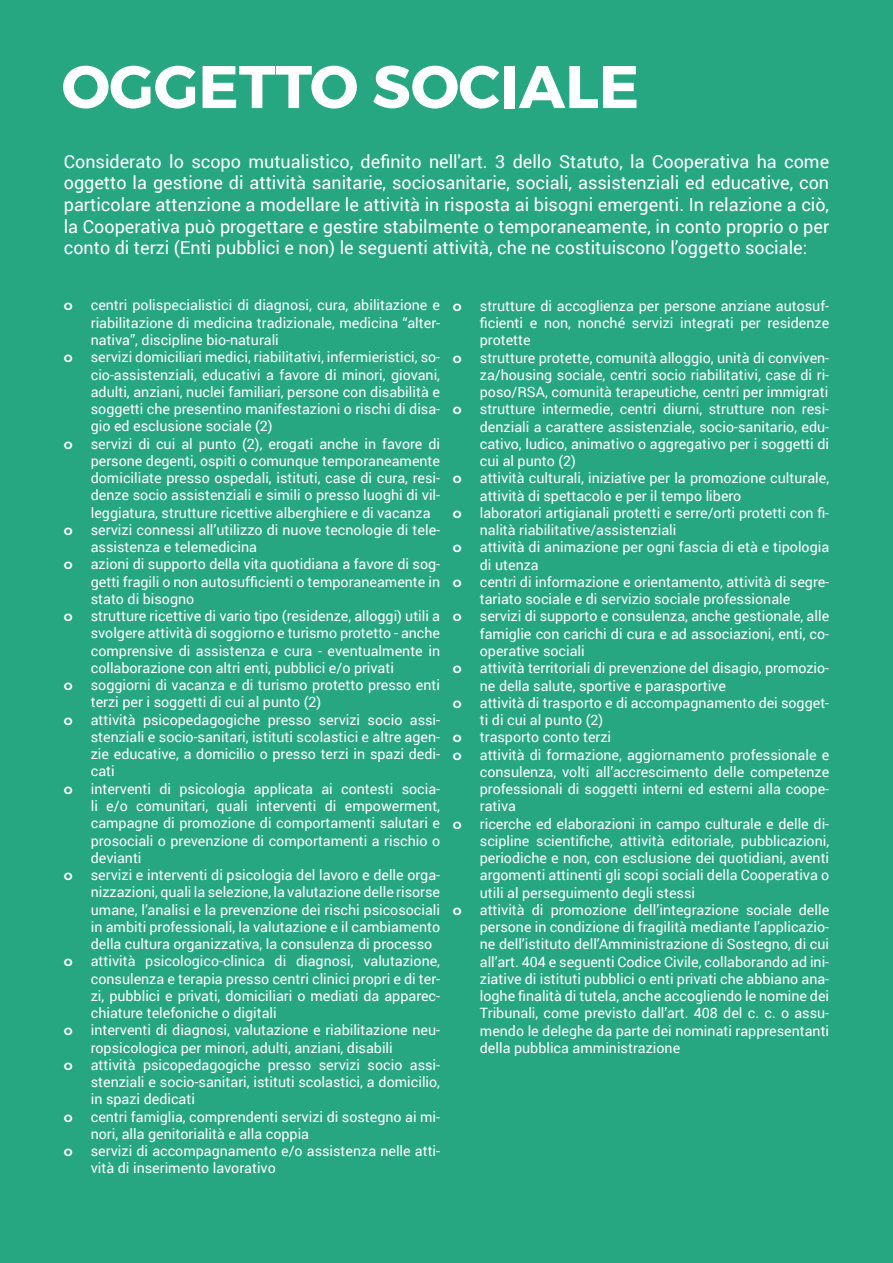
<style>
.page{position:relative;width:893px;height:1263px;background:#26a782}
.page>*{position:absolute;margin:0;border:0;box-sizing:border-box;transform-origin:0 0}
.t1{font:700 60px "Montserrat";color:#fff}
.t2{font:18px/21.6px "Roboto";color:#fff;text-align:justify}
.t3{font:14.25px/17.2px "Roboto";color:#fff;text-align:justify}
.t4{font:14.25px "Museo Sans 700";color:#fff}
</style>
<div class="page">
<h1 class="t1" style="left:62px;top:50px;width:579px">OGGETTO SOCIALE</h1>
<p class="t2" style="left:64px;top:150px;width:767px">Considerato lo scopo mutualistico, definito nell'art. 3 dello Statuto, la Cooperativa ha come oggetto la gestione di attività sanitarie, sociosanitarie, sociali, assistenziali ed educative, con particolare attenzione a modellare le attività in risposta ai bisogni emergenti. In relazione a ciò, la Cooperativa può progettare e gestire stabilmente o temporaneamente, in conto proprio o per conto di terzi (Enti pubblici e non) le seguenti attività, che ne costituiscono l’oggetto sociale:</p>
<p class="t4" style="left:64px;top:298px;width:10px">o</p>
<p class="t3" style="left:91px;top:296px;width:351px">centri polispecialistici di diagnosi, cura, abilitazione e riabilitazione di medicina tradizionale, medicina “alter&shy;nativa”, discipline bio-naturali</p>
<p class="t4" style="left:64px;top:349px;width:10px">o</p>
<p class="t3" style="left:91px;top:348px;width:351px">servizi domiciliari medici, riabilitativi, infermieristici, so&shy;cio-assistenziali, educativi a favore di minori, giovani, adulti, anziani, nuclei familiari, persone con disabilità e soggetti che presentino manifestazioni o rischi di disa&shy;gio ed esclusione sociale (2)</p>
<p class="t4" style="left:64px;top:436px;width:10px">o</p>
<p class="t3" style="left:91px;top:434px;width:351px">servizi di cui al punto (2), erogati anche in favore di persone degenti, ospiti o comunque temporaneamente domiciliate presso ospedali, istituti, case di cura, resi&shy;denze socio assistenziali e simili o presso luoghi di vil&shy;leggiatura, strutture ricettive alberghiere e di vacanza</p>
<p class="t4" style="left:64px;top:522px;width:10px">o</p>
<p class="t3" style="left:91px;top:521px;width:351px">servizi connessi all’utilizzo di nuove tecnologie di tele&shy;assistenza e telemedicina</p>
<p class="t4" style="left:64px;top:556px;width:10px">o</p>
<p class="t3" style="left:91px;top:555px;width:351px">azioni di supporto della vita quotidiana a favore di sog&shy;getti fragili o non autosufficienti o temporaneamente in stato di bisogno</p>
<p class="t4" style="left:64px;top:608px;width:10px">o</p>
<p class="t3" style="left:91px;top:607px;width:351px">strutture ricettive di vario tipo (residenze, alloggi) utili a svolgere attività di soggiorno e turismo protetto - anche comprensive di assistenza e cura - eventualmente in collaborazione con altri enti, pubblici e/o privati</p>
<p class="t4" style="left:64px;top:677px;width:10px">o</p>
<p class="t3" style="left:91px;top:676px;width:351px">soggiorni di vacanza e di turismo protetto presso enti terzi per i soggetti di cui al punto (2)</p>
<p class="t4" style="left:64px;top:712px;width:10px">o</p>
<p class="t3" style="left:91px;top:710px;width:351px">attività psicopedagogiche presso servizi socio assi&shy;stenziali e socio-sanitari, istituti scolastici e altre agen&shy;zie educative, a domicilio o presso terzi in spazi dedi&shy;cati</p>
<p class="t4" style="left:64px;top:781px;width:10px">o</p>
<p class="t3" style="left:91px;top:779px;width:351px">interventi di psicologia applicata ai contesti socia&shy;li e/o comunitari, quali interventi di empowerment, campagne di promozione di comportamenti salutari e prosociali o prevenzione di comportamenti a rischio o devianti</p>
<p class="t4" style="left:64px;top:867px;width:10px">o</p>
<p class="t3" style="left:91px;top:866px;width:351px">servizi e interventi di psicologia del lavoro e delle orga&shy;nizzazioni, quali la selezione, la valutazione delle risorse umane, l’analisi e la prevenzione dei rischi psicosociali in ambiti professionali, la valutazione e il cambiamento della cultura organizzativa, la consulenza di processo</p>
<p class="t4" style="left:64px;top:953px;width:10px">o</p>
<p class="t3" style="left:91px;top:952px;width:351px">attività psicologico-clinica di diagnosi, valutazione, consulenza e terapia presso centri clinici propri e di ter&shy;zi, pubblici e privati, domiciliari o mediati da apparec&shy;chiature telefoniche o digitali</p>
<p class="t4" style="left:64px;top:1022px;width:10px">o</p>
<p class="t3" style="left:91px;top:1021px;width:351px">interventi di diagnosi, valutazione e riabilitazione neu&shy;ropsicologica per minori, adulti, anziani, disabili</p>
<p class="t4" style="left:64px;top:1057px;width:10px">o</p>
<p class="t3" style="left:91px;top:1056px;width:351px">attività psicopedagogiche presso servizi socio assi&shy;stenziali e socio-sanitari, istituti scolastici, a domicilio, in spazi dedicati</p>
<p class="t4" style="left:64px;top:1109px;width:10px">o</p>
<p class="t3" style="left:91px;top:1107px;width:351px">centri famiglia, comprendenti servizi di sostegno ai mi&shy;nori, alla genitorialità e alla coppia</p>
<p class="t4" style="left:64px;top:1143px;width:10px">o</p>
<p class="t3" style="left:91px;top:1142px;width:351px">servizi di accompagnamento e/o assistenza nelle atti&shy;vità di inserimento lavorativo</p>
<p class="t4" style="left:453px;top:298px;width:10px">o</p>
<p class="t3" style="left:480px;top:297px;width:351px">strutture di accoglienza per persone anziane autosuf&shy;ficienti e non, nonché servizi integrati per residenze protette</p>
<p class="t4" style="left:453px;top:350px;width:10px">o</p>
<p class="t3" style="left:480px;top:348px;width:351px">strutture protette, comunità alloggio, unità di conviven&shy;za/housing sociale, centri socio riabilitativi, case di ri&shy;poso/RSA, comunità terapeutiche, centri per immigrati</p>
<p class="t4" style="left:453px;top:401px;width:10px">o</p>
<p class="t3" style="left:480px;top:400px;width:351px">strutture intermedie, centri diurni, strutture non resi&shy;denziali a carattere assistenziale, socio-sanitario, edu&shy;cativo, ludico, animativo o aggregativo per i soggetti di cui al punto (2)</p>
<p class="t4" style="left:453px;top:471px;width:10px">o</p>
<p class="t3" style="left:480px;top:469px;width:351px">attività culturali, iniziative per la promozione culturale, attività di spettacolo e per il tempo libero</p>
<p class="t4" style="left:453px;top:505px;width:10px">o</p>
<p class="t3" style="left:480px;top:504px;width:351px">laboratori artigianali protetti e serre/orti protetti con fi&shy;nalità riabilitative/assistenziali</p>
<p class="t4" style="left:453px;top:540px;width:10px">o</p>
<p class="t3" style="left:480px;top:538px;width:351px">attività di animazione per ogni fascia di età e tipologia di utenza</p>
<p class="t4" style="left:453px;top:574px;width:10px">o</p>
<p class="t3" style="left:480px;top:573px;width:351px">centri di informazione e orientamento, attività di segre&shy;tariato sociale e di servizio sociale professionale</p>
<p class="t4" style="left:453px;top:609px;width:10px">o</p>
<p class="t3" style="left:480px;top:607px;width:351px">servizi di supporto e consulenza, anche gestionale, alle famiglie con carichi di cura e ad associazioni, enti, co&shy;operative sociali</p>
<p class="t4" style="left:453px;top:660px;width:10px">o</p>
<p class="t3" style="left:480px;top:659px;width:351px">attività territoriali di prevenzione del disagio, promozio&shy;ne della salute, sportive e parasportive</p>
<p class="t4" style="left:453px;top:695px;width:10px">o</p>
<p class="t3" style="left:480px;top:693px;width:351px">attività di trasporto e di accompagnamento dei sogget&shy;ti di cui al punto (2)</p>
<p class="t4" style="left:453px;top:729px;width:10px">o</p>
<p class="t3" style="left:480px;top:728px;width:133px">trasporto conto terzi</p>
<p class="t4" style="left:453px;top:747px;width:10px">o</p>
<p class="t3" style="left:480px;top:745px;width:351px">attività di formazione, aggiornamento professionale e consulenza, volti all’accrescimento delle competenze professionali di soggetti interni ed esterni alla coope&shy;rativa</p>
<p class="t4" style="left:453px;top:816px;width:10px">o</p>
<p class="t3" style="left:480px;top:814px;width:351px">ricerche ed elaborazioni in campo culturale e delle di&shy;scipline scientifiche, attività editoriale, pubblicazioni, periodiche e non, con esclusione dei quotidiani, aventi argomenti attinenti gli scopi sociali della Cooperativa o utili al perseguimento degli stessi</p>
<p class="t4" style="left:453px;top:902px;width:10px">o</p>
<p class="t3" style="left:480px;top:901px;width:351px">attività di promozione dell’integrazione sociale delle persone in condizione di fragilità mediante l’applicazio&shy;ne dell’istituto dell’Amministrazione di Sostegno, di cui all’art. 404 e seguenti Codice Civile, collaborando ad ini&shy;ziative di istituti pubblici o enti privati che abbiano ana&shy;loghe finalità di tutela, anche accogliendo le nomine dei Tribunali, come previsto dall’art. 408 del c. c. o assu&shy;mendo le deleghe da parte dei nominati rappresentanti della pubblica amministrazione</p>
</div>
